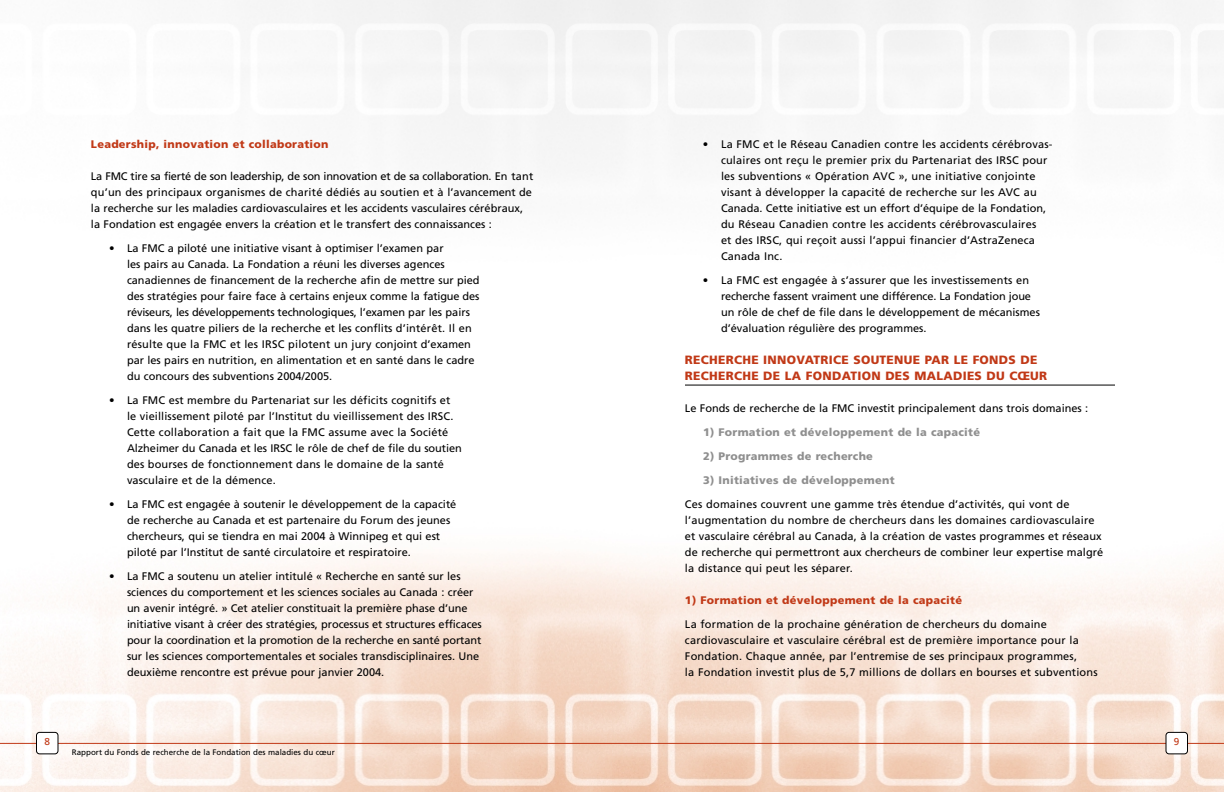
<style>
.page{position:relative;width:1224px;height:792px;background:#fff}
.page>*{position:absolute;margin:0;border:0;box-sizing:border-box;transform-origin:0 0}
.t1{font:900 12px/16px "Frutiger";letter-spacing:.025em;color:#c13917}
.t2{font:11px/16px "Frutiger";color:#000}
.t3{font:900 11px "Frutiger";letter-spacing:.025em;color:#8f8f8f}
.t4{font:900 11px "Frutiger";letter-spacing:.025em;color:#c13917}
.t5{font:10px "Frutiger";color:#c13917}
.t6{font:8px "Frutiger";color:#000}
</style>
<div class="page">
<img style="left:612px;top:552px;width:612px;height:240px">
<hr style="left:685px;top:385px;width:430px;height:1px;background:#000">
<hr style="left:612px;top:743px;width:612px;height:1px;background:#c13917">
<svg style="left:1166px;top:732px;width:22px;height:22px"></svg>
<svg style="left:0;top:554px;width:612px;height:238px"></svg>
<hr style="left:0;top:743px;width:612px;height:1px;background:#c13917">
<svg style="left:36px;top:732px;width:22px;height:22px"></svg>
<p class="t4" style="left:91px;top:140px;width:239px">Leadership, innovation et collaboration</p>
<p class="t2" style="left:91px;top:169px;width:444px">La FMC tire sa fierté de son leadership, de son innovation et de sa collaboration. En tant qu’un des principaux organismes de charité dédiés au soutien et à l’avancement de la recherche sur les maladies cardiovasculaires et les accidents vasculaires cérébraux, la Fondation est engagée envers la création et le transfert des connaissances :</p>
<p class="t2" style="left:127px;top:241px;width:354px;text-indent:-18px">• La FMC a piloté une initiative visant à optimiser l’examen par<br>les pairs au Canada. La Fondation a réuni les diverses agences canadiennes de financement de la recherche afin de mettre sur pied des stratégies pour faire face à certains enjeux comme la fatigue des réviseurs, les développements technologiques, l’examen par les pairs dans les quatre piliers de la recherche et les conflits d’intérêt. Il en résulte que la FMC et les IRSC pilotent un jury conjoint d’examen par les pairs en nutrition, en alimentation et en santé dans le cadre du concours des subventions 2004/2005.</p>
<p class="t2" style="left:127px;top:393px;width:336px;text-indent:-18px">• La FMC est membre du Partenariat sur les déficits cognitifs et le vieillissement piloté par l’Institut du vieillissement des IRSC.<br>Cette collaboration a fait que la FMC assume avec la Société Alzheimer du Canada et les IRSC le rôle de chef de file du soutien des bourses de fonctionnement dans le domaine de la santé vasculaire et de la démence.</p>
<p class="t2" style="left:127px;top:497px;width:331px;text-indent:-18px">• La FMC est engagée à soutenir le développement de la capacité de recherche au Canada et est partenaire du Forum des jeunes chercheurs, qui se tiendra en mai 2004 à Winnipeg et qui est piloté par l’Institut de santé circulatoire et respiratoire.</p>
<p class="t2" style="left:127px;top:569px;width:356px;text-indent:-18px">• La FMC a soutenu un atelier intitulé « Recherche en santé sur les sciences du comportement et les sciences sociales au Canada : créer un avenir intégré. » Cet atelier constituait la première phase d’une initiative visant à créer des stratégies, processus et structures efficaces pour la coordination et la promotion de la recherche en santé portant sur les sciences comportementales et sociales transdisciplinaires. Une deuxième rencontre est prévue pour janvier 2004.</p>
<p class="t5" style="left:44px;top:738px;width:7px">8</p>
<p class="t6" style="left:72px;top:749px;width:264px">Rapport du Fonds de recherche de la Fondation des maladies du cœur</p>
<p class="t2" style="left:721px;top:137px;width:333px;text-indent:-18px">• La FMC et le Réseau Canadien contre les accidents cérébrovas&shy;culaires ont reçu le premier prix du Partenariat des IRSC pour les subventions « Opération AVC », une initiative conjointe visant à développer la capacité de recherche sur les AVC au Canada. Cette initiative est un effort d’équipe de la Fondation, du Réseau Canadien contre les accidents cérébrovasculaires<br>et des IRSC, qui reçoit aussi l’appui financier d’AstraZeneca Canada Inc.</p>
<p class="t2" style="left:721px;top:273px;width:321px;text-indent:-18px">• La FMC est engagée à s’assurer que les investissements en recherche fassent vraiment une différence. La Fondation joue un rôle de chef de file dans le développement de mécanismes d’évaluation régulière des programmes.</p>
<p class="t1" style="left:685px;top:353px;width:364px">RECHERCHE INNOVATRICE SOUTENUE PAR LE FONDS DE<br>RECHERCHE DE LA FONDATION DES MALADIES DU CŒUR</p>
<p class="t2" style="left:685px;top:401px;width:405px">Le Fonds de recherche de la FMC investit principalement dans trois domaines :</p>
<p class="t3" style="left:703px;top:428px;width:279px">1) Formation et développement de la capacité</p>
<p class="t3" style="left:703px;top:452px;width:172px">2) Programmes de recherche</p>
<p class="t3" style="left:703px;top:476px;width:193px">3) Initiatives de développement</p>
<p class="t2" style="left:685px;top:497px;width:420px">Ces domaines couvrent une gamme très étendue d’activités, qui vont de l’augmentation du nombre de chercheurs dans les domaines cardiovasculaire et vasculaire cérébral au Canada, à la création de vastes programmes et réseaux de recherche qui permettront aux chercheurs de combiner leur expertise malgré la distance qui peut les séparer.</p>
<p class="t4" style="left:685px;top:596px;width:279px">1) Formation et développement de la capacité</p>
<p class="t2" style="left:685px;top:617px;width:414px">La formation de la prochaine génération de chercheurs du domaine cardiovasculaire et vasculaire cérébral est de première importance pour la Fondation. Chaque année, par l’entremise de ses principaux programmes,<br>la Fondation investit plus de 5,7 millions de dollars en bourses et subventions</p>
<p class="t5" style="left:1174px;top:738px;width:7px">9</p>
</div>
